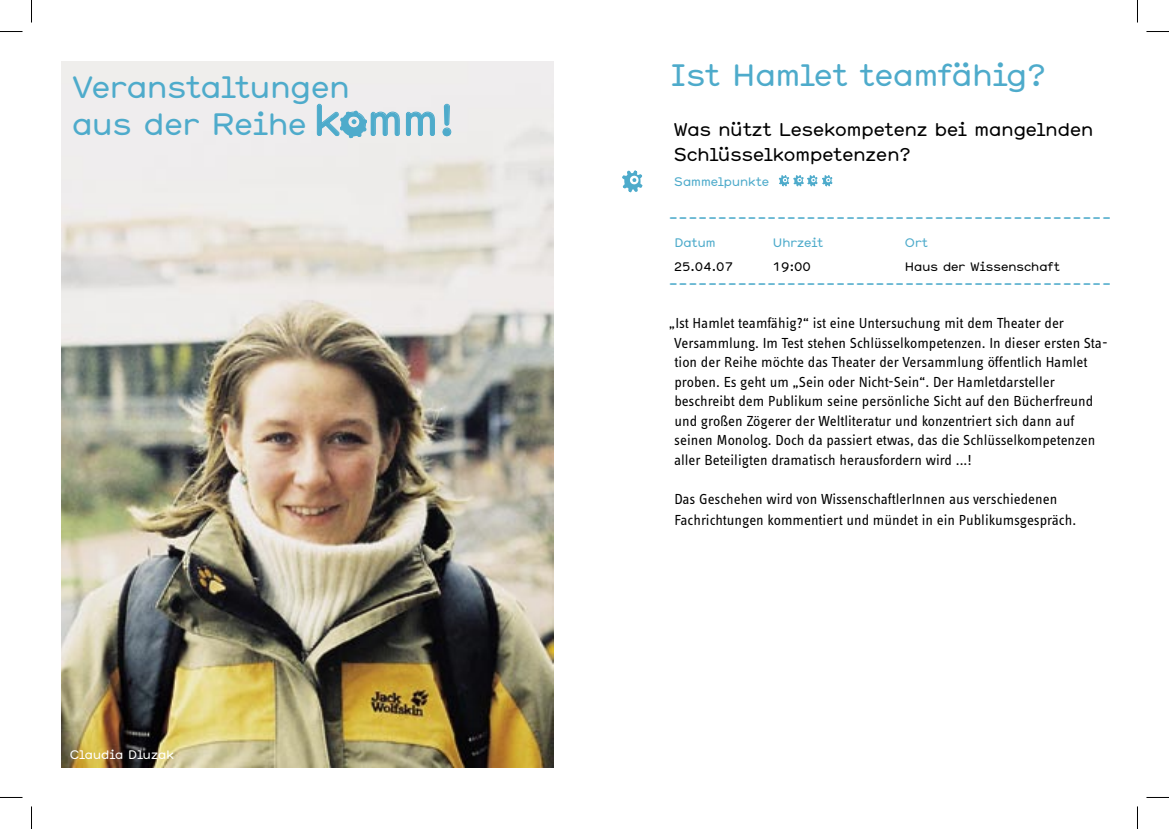
<style>
.page{position:relative;width:1169px;height:829px;background:#fff}
.page>*{position:absolute;margin:0;border:0;box-sizing:border-box;transform-origin:0 0}
.t1{font:43.2px "Hermes";color:#4eabcb}
.t2{font:30px "Hermes";color:#4eabcb}
.t3{font:18px "Hermes";color:#4eabcb}
.t4{font:18px/24.8px "Hermes";color:#000}
.t5{font:15px/19.5px "Info Text";color:#000}
.t6{font:12px "Hermes";color:#000}
.t7{font:12px "Hermes";color:#4eabcb}
.t8{font:12px "Hermes";color:#fff}
</style>
<div class="page">
<img style="left:61px;top:61px;width:492px;height:706px">
<svg style="left:622px;top:170px;width:21px;height:23px"></svg>
<svg style="left:406px;top:111px;width:29px;height:25px"></svg>
<svg style="left:442px;top:104px;width:9px;height:32px"></svg>
<svg style="left:317px;top:104px;width:83px;height:36px;background:#c7dce4"></svg>
<svg style="left:779px;top:175px;width:54px;height:12px"></svg>
<svg style="left:0;top:31px;width:22px;height:1px"></svg>
<svg style="left:1146px;top:31px;width:23px;height:1px"></svg>
<svg style="left:0;top:797px;width:22px;height:1px"></svg>
<svg style="left:1146px;top:797px;width:23px;height:1px"></svg>
<svg style="left:31px;top:0;width:1px;height:22px"></svg>
<svg style="left:31px;top:806px;width:1px;height:22px"></svg>
<svg style="left:1137px;top:0;width:1px;height:22px"></svg>
<svg style="left:1137px;top:806px;width:1px;height:22px"></svg>
<p class="t2" style="left:72px;top:66px;width:279px">Veranstaltungen</p>
<p class="t2" style="left:72px;top:104px;width:236px">aus der Reihe</p>
<p class="t1" style="left:314px;top:90px;width:144px">komm!</p>
<p class="t8" style="left:70px;top:746px;width:106px">Claudia Dluzak</p>
<p class="t2" style="left:670px;top:55px;width:377px">Ist Hamlet teamfähig?</p>
<p class="t4" style="left:673px;top:116px;width:421px">Was nützt Lesekompetenz bei mangelnden<br>Schlüsselkompetenzen?</p>
<p class="t7" style="left:674px;top:173px;width:96px">Sammelpunkte</p>
<p class="t3" style="left:668px;top:204px;width:445px">---------------------------------------------</p>
<p class="t7" style="left:674px;top:234px;width:43px">Datum</p>
<p class="t7" style="left:773px;top:234px;width:52px">Uhrzeit</p>
<p class="t7" style="left:905px;top:234px;width:24px">Ort</p>
<p class="t6" style="left:673px;top:258px;width:61px">25.04.07</p>
<p class="t6" style="left:773px;top:258px;width:40px">19:00</p>
<p class="t6" style="left:905px;top:258px;width:156px">Haus der Wissenschaft</p>
<p class="t3" style="left:668px;top:270px;width:445px">---------------------------------------------</p>
<p class="t5" style="left:674px;top:313px;width:435px;text-indent:-5px">„Ist Hamlet teamfähig?“ ist eine Untersuchung mit dem Theater der Versammlung. Im Test stehen Schlüsselkompetenzen. In dieser ersten Sta&shy;tion der Reihe möchte das Theater der Versammlung öffentlich Hamlet proben. Es geht um „Sein oder Nicht-Sein“. Der Hamletdarsteller beschreibt dem Publikum seine persönliche Sicht auf den Bücherfreund und großen Zögerer der Weltliteratur und konzentriert sich dann auf seinen Monolog. Doch da passiert etwas, das die Schlüsselkompetenzen aller Beteiligten dramatisch herausfordern wird ...!</p>
<p class="t5" style="left:674px;top:488px;width:403px;line-height:21.6px">Das Geschehen wird von WissenschaftlerInnen aus verschiedenen<br>Fachrichtungen kommentiert und mündet in ein Publikumsgespräch.</p>
</div>
